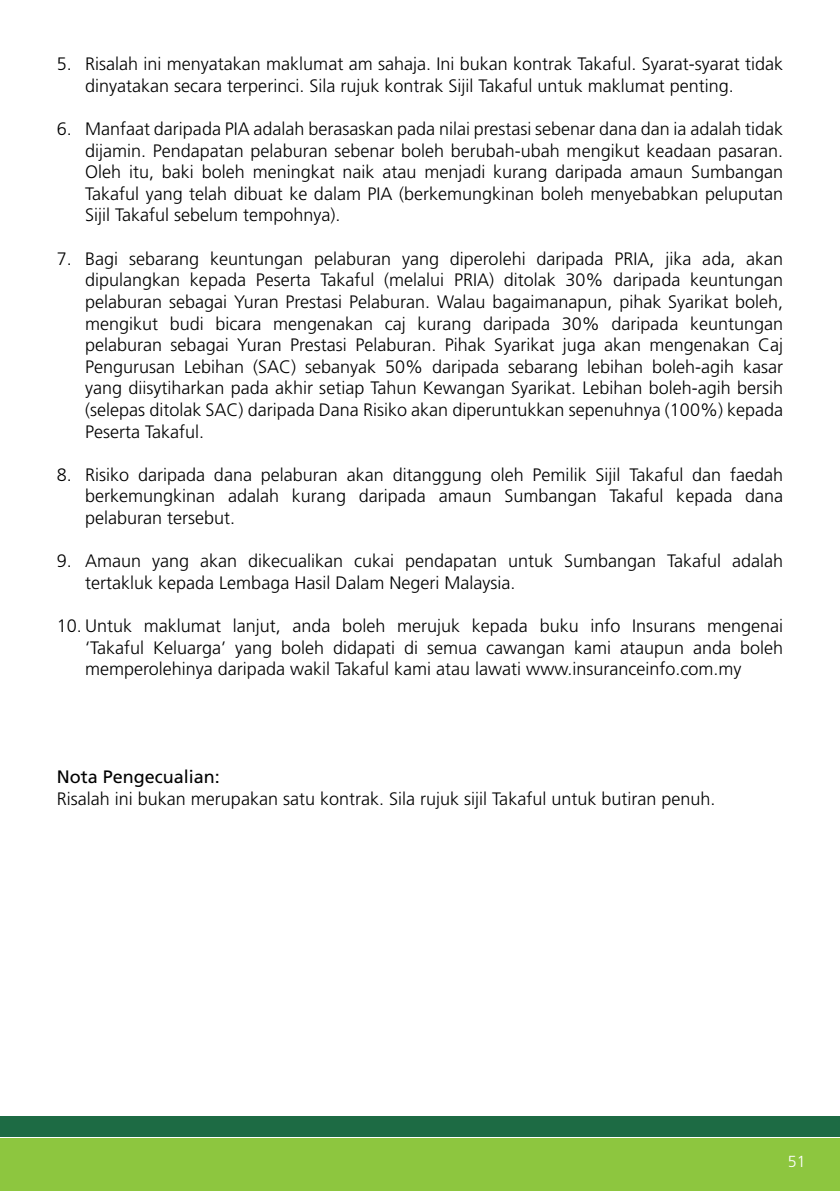
<style>
.page{position:relative;width:840px;height:1191px;background:#fff}
.page>*{position:absolute;margin:0;border:0;box-sizing:border-box;transform-origin:0 0}
.t1{font:300 18px/21.6px "Frutiger LT Std";color:#000;text-align:justify}
.t2{font:18px "Frutiger LT Std";color:#000}
.t3{font:300 16px "Frutiger LT Std";color:#fff}
</style>
<div class="page">
<div style="left:0;top:1116px;width:839px;height:20px;background:#1d6b44"></div>
<div style="left:0;top:1138px;width:839px;height:53px;background:#8dc63f"></div>
<p class="t1" style="left:85px;top:53px;width:699px;text-indent:-28px">5. Risalah ini menyatakan maklumat am sahaja. Ini bukan kontrak Takaful. Syarat-syarat tidak dinyatakan secara terperinci. Sila rujuk kontrak Sijil Takaful untuk maklumat penting.</p>
<p class="t1" style="left:85px;top:118px;width:699px;text-indent:-28px">6. Manfaat daripada PIA adalah berasaskan pada nilai prestasi sebenar dana dan ia adalah tidak dijamin. Pendapatan pelaburan sebenar boleh berubah-ubah mengikut keadaan pasaran.<br>Oleh itu, baki boleh meningkat naik atau menjadi kurang daripada amaun Sumbangan Takaful yang telah dibuat ke dalam PIA (berkemungkinan boleh menyebabkan peluputan Sijil Takaful sebelum tempohnya).</p>
<p class="t1" style="left:85px;top:248px;width:699px;text-indent:-28px">7. Bagi sebarang keuntungan pelaburan yang diperolehi daripada PRIA, jika ada, akan dipulangkan kepada Peserta Takaful (melalui PRIA) ditolak 30% daripada keuntungan pelaburan sebagai Yuran Prestasi Pelaburan. Walau bagaimanapun, pihak Syarikat boleh, mengikut budi bicara mengenakan caj kurang daripada 30% daripada keuntungan pelaburan sebagai Yuran Prestasi Pelaburan. Pihak Syarikat juga akan mengenakan Caj Pengurusan Lebihan (SAC) sebanyak 50% daripada sebarang lebihan boleh-agih kasar yang diisytiharkan pada akhir setiap Tahun Kewangan Syarikat. Lebihan boleh-agih bersih (selepas ditolak SAC) daripada Dana Risiko akan diperuntukkan sepenuhnya (100%) kepada Peserta Takaful.</p>
<p class="t1" style="left:85px;top:464px;width:699px;text-indent:-28px">8. Risiko daripada dana pelaburan akan ditanggung oleh Pemilik Sijil Takaful dan faedah berkemungkinan adalah kurang daripada amaun Sumbangan Takaful kepada dana pelaburan tersebut.</p>
<p class="t1" style="left:85px;top:550px;width:699px;text-indent:-28px">9. Amaun yang akan dikecualikan cukai pendapatan untuk Sumbangan Takaful adalah tertakluk kepada Lembaga Hasil Dalam Negeri Malaysia.</p>
<p class="t1" style="left:85px;top:615px;width:699px;text-indent:-28px">10. Untuk maklumat lanjut, anda boleh merujuk kepada buku info Insurans mengenai ‘Takaful Keluarga’ yang boleh didapati di semua cawangan kami ataupun anda boleh memperolehinya daripada wakil Takaful kami atau lawati www.insuranceinfo.com.my</p>
<p class="t2" style="left:57px;top:766px;width:165px">Nota Pengecualian:</p>
<p class="t1" style="left:57px;top:788px;width:660px">Risalah ini bukan merupakan satu kontrak. Sila rujuk sijil Takaful untuk butiran penuh.</p>
<p class="t3" style="left:787px;top:1152px;width:19px">51</p>
</div>
